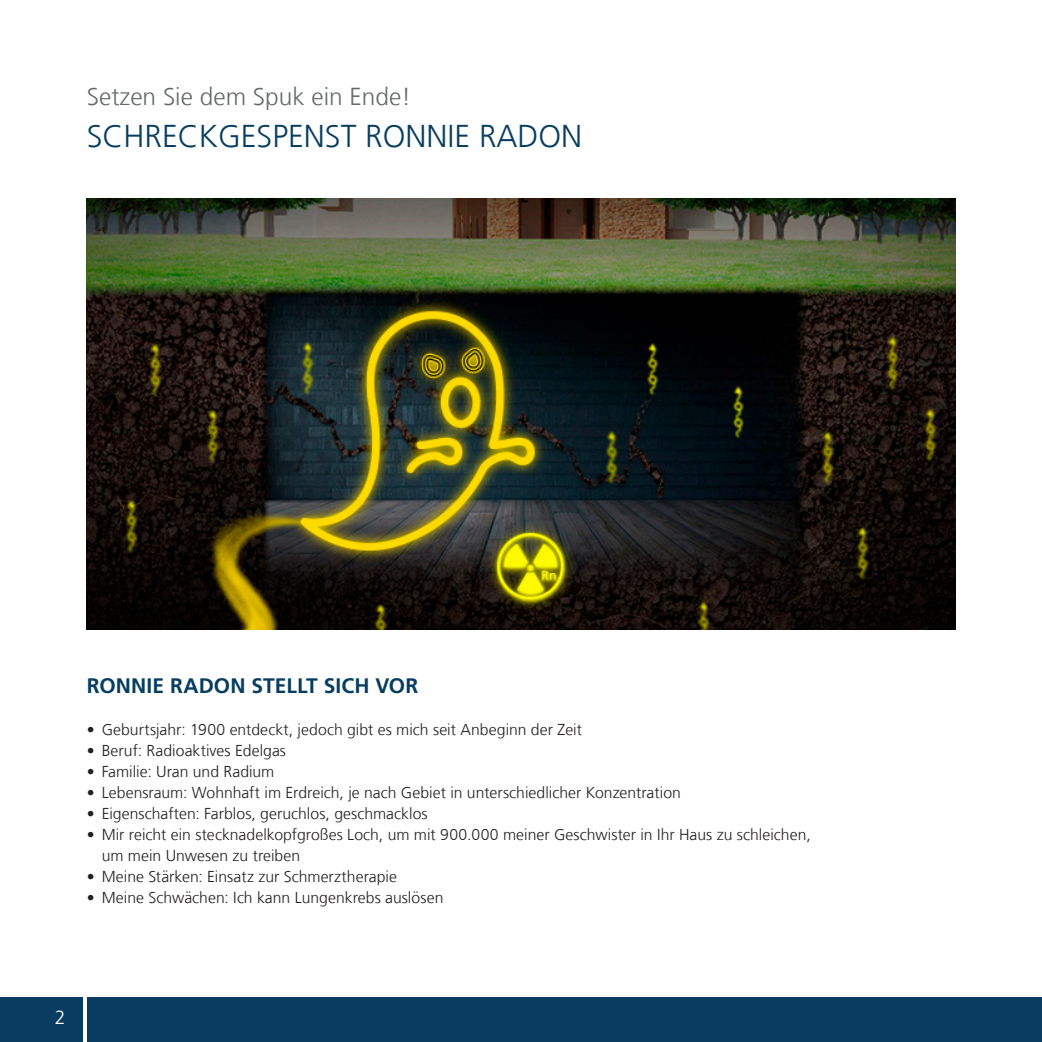
<style>
.page{position:relative;width:1042px;height:1042px;background:#fff}
.page>*{position:absolute;margin:0;border:0;box-sizing:border-box;transform-origin:0 0}
.t1{font:300 31.5px "Frutigerfor Hauff";color:#063d60}
.t2{font:300 24.5px "Frutigerfor Hauff";color:#656969}
.t3{font:700 21px "Frutigerfor Hauff";letter-spacing:.005em;color:#063d60}
.t4{font:300 19.25px "Frutigerfor Hauff";color:#fff}
.t5{font:300 15.75px/21px "Frutigerfor Hauff";letter-spacing:.005em;color:#231f20}
</style>
<div class="page">
<div style="left:0;top:997px;width:1042px;height:45px;background:#083d61"></div>
<img style="left:87px;top:198px;width:868px;height:432px">
<hr style="left:83px;top:983px;width:3px;height:59px;background:#fff">
<h2 class="t2" style="left:87px;top:81px;width:326px">Setzen Sie dem Spuk ein Ende!</h2>
<h1 class="t1" style="left:87px;top:117px;width:497px">SCHRECKGESPENST RONNIE RADON</h1>
<h3 class="t3" style="left:87px;top:673px;width:333px">RONNIE RADON STELLT SICH VOR</h3>
<p class="t5" style="left:87px;top:719px;width:497px">• Geburtsjahr: 1900 entdeckt, jedoch gibt es mich seit Anbeginn der Zeit</p>
<p class="t5" style="left:87px;top:740px;width:201px">• Beruf: Radioaktives Edelgas</p>
<p class="t5" style="left:87px;top:761px;width:189px">• Familie: Uran und Radium</p>
<p class="t5" style="left:87px;top:782px;width:595px">• Lebensraum: Wohnhaft im Erdreich, je nach Gebiet in unterschiedlicher Konzentration</p>
<p class="t5" style="left:87px;top:803px;width:342px">• Eigenschaften: Farblos, geruchlos, geschmacklos</p>
<p class="t5" style="left:102px;top:824px;width:710px;text-indent:-15px">• Mir reicht ein stecknadelkopfgroßes Loch, um mit 900.000 meiner Geschwister in Ihr Haus zu schleichen, um mein Unwesen zu treiben</p>
<p class="t5" style="left:87px;top:866px;width:312px">• Meine Stärken: Einsatz zur Schmerztherapie</p>
<p class="t5" style="left:87px;top:887px;width:358px">• Meine Schwächen: Ich kann Lungenkrebs auslösen</p>
<p class="t4" style="left:55px;top:1005px;width:12px">2</p>
</div>
